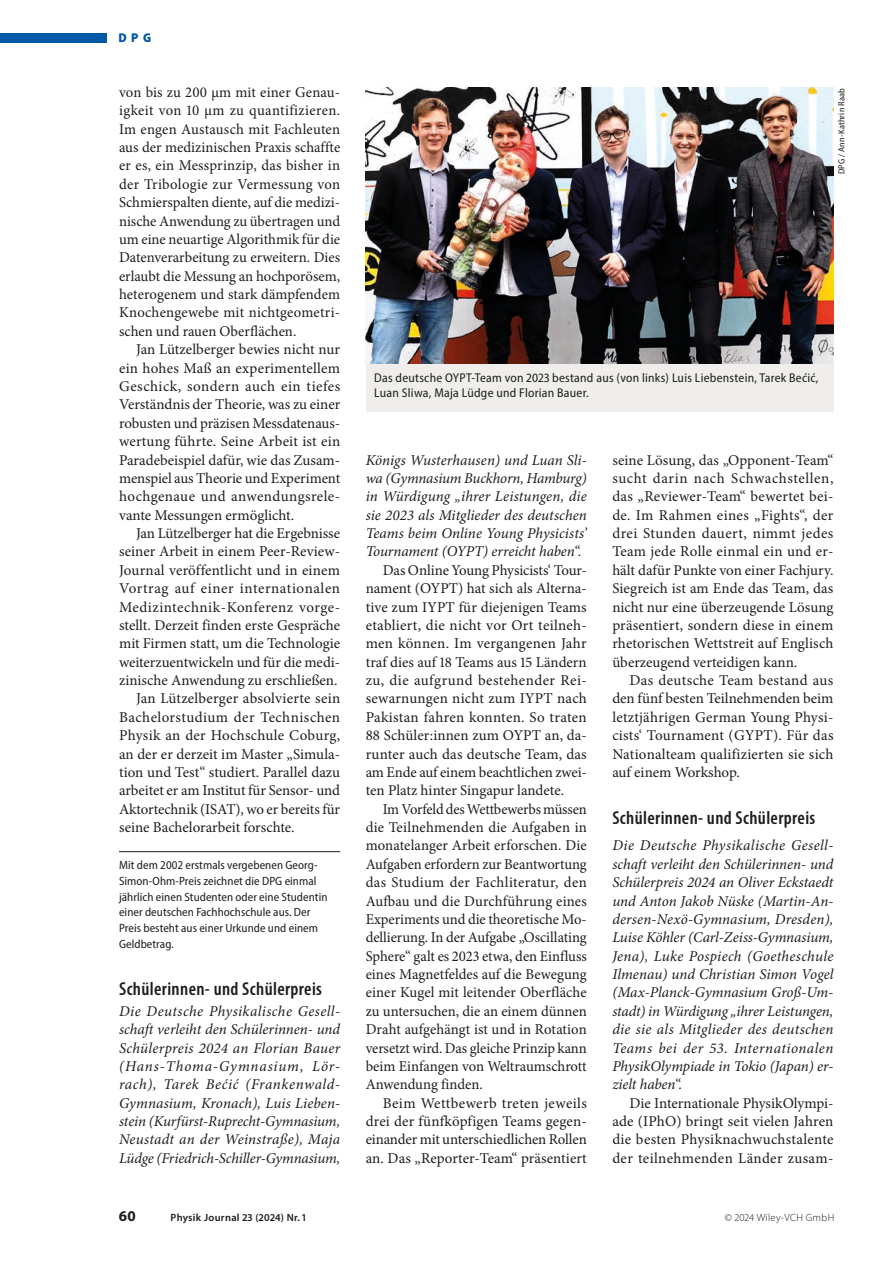
<style>
.page{position:relative;width:893px;height:1263px;background:#fff}
.page>*{position:absolute;margin:0;border:0;box-sizing:border-box;transform-origin:0 0}
.Ü2{font:600 condensed 18.75px "Myriad Pro";letter-spacing:.02em;color:#1d1d1b}
.GT{font:15px/18.3px "Minion Pro";color:#1d1d1b;text-align:justify}
.GTO{font:italic 15px/18.3px "Minion Pro";letter-spacing:-.005em;color:#1d1d1b;text-align:justify}
.t1{font:700 15px "Myriad Pro";color:#1d1d1b}
.BU_schwarz{font:semi-condensed 12.75px/15.8px "Myriad Pro";letter-spacing:.02em;color:#1d1d1b}
.t2{font:900 semi-condensed 12.75px "Myriad Pro";color:#0059a4}
.Preis_Beschreibung{font:semi-condensed 12px/15.8px "Myriad Pro";letter-spacing:.005em;color:#1d1d1b}
.t3{font:600 10.5px "Myriad Pro";letter-spacing:.03em;color:#1d1d1b}
.t4{font:300 10.5px "Myriad Pro";letter-spacing:.03em;color:#1d1d1b}
.Bild_Quelle_schwarz{font:semi-condensed 9px "Myriad Pro";letter-spacing:.02em;color:#1d1d1b}
</style>
<div class="page">
<div style="left:0;top:33px;width:106px;height:9px;background:#0059a4"></div>
<hr style="left:119px;top:851px;width:221px;height:1px;background:#1d1d1b">
<div style="left:366px;top:364px;width:467px;height:48px;background:#efeeec"></div>
<img style="left:366px;top:87px;width:467px;height:277px">
<p class="t2" style="left:118px;top:30px;width:34px">DPG</p>
<p class="GT" style="left:119px;top:83px;width:223px">von bis zu 200 µm mit einer Genau&shy;igkeit von 10 µm zu quantifizieren.<br>Im engen Austausch mit Fachleuten aus der medizinischen Praxis schaffte er es, ein Messprinzip, das bisher in der Tribologie zur Vermessung von Schmierspalten diente, auf die medizi&shy;nische Anwendung zu übertragen und um eine neuartige Algorithmik für die Datenverarbeitung zu erweitern. Dies erlaubt die Messung an hochporösem, heterogenem und stark dämpfendem Knochengewebe mit nichtgeometri&shy;schen und rauen Oberflächen.</p>
<p class="GT" style="left:119px;top:340px;width:223px;text-indent:17px">Jan Lützelberger bewies nicht nur ein hohes Maß an experimentellem Geschick, sondern auch ein tiefes Verständnis der Theorie, was zu einer robusten und präzisen Messdatenaus&shy;wertung führte. Seine Arbeit ist ein Paradebeispiel dafür, wie das Zusam&shy;menspiel aus Theorie und Experiment hochgenaue und anwendungsrele&shy;vante Messungen ermöglicht.</p>
<p class="GT" style="left:119px;top:524px;width:223px;text-indent:17px">Jan Lützelberger hat die Ergebnisse seiner Arbeit in einem Peer-Review-Journal veröffentlicht und in einem Vortrag auf einer internationalen Medizintechnik-Konferenz vorge&shy;stellt. Derzeit finden erste Gespräche mit Firmen statt, um die Technologie weiterzuentwickeln und für die medi&shy;zinische Anwendung zu erschließen.</p>
<p class="GT" style="left:119px;top:689px;width:223px;text-indent:17px">Jan Lützelberger absolvierte sein Bachelorstudium der Technischen Physik an der Hochschule Coburg, an der er derzeit im Master „Simula&shy;tion und Test“ studiert. Parallel dazu arbeitet er am Institut für Sensor- und Aktortechnik (ISAT), wo er bereits für seine Bachelorarbeit forschte.</p>
<p class="Preis_Beschreibung" style="left:119px;top:857px;width:210px">Mit dem 2002 erstmals vergebenen Georg-Simon-Ohm-Preis zeichnet die DPG einmal jährlich einen Studenten oder eine Studentin einer deutschen Fachhochschule aus. Der Preis besteht aus einer Urkunde und einem Geldbetrag.</p>
<p class="Ü2" style="left:119px;top:977px;width:204px">Schülerinnen- und Schülerpreis</p>
<p class="GTO" style="left:119px;top:1002px;width:223px">Die Deutsche Physikalische Gesell&shy;schaft verleiht den Schülerinnen- und Schülerpreis 2024 an Florian Bauer (Hans-Thoma-Gymnasium, Lör&shy;rach), Tarek Bećić (Frankenwald-Gymnasium, Kronach), Luis Lieben&shy;stein (Kurfürst-Ruprecht-Gymnasium, Neustadt an der Weinstraße), Maja Lüdge (Friedrich-Schiller-Gymnasium,</p>
<p class="Bild_Quelle_schwarz" style="left:836px;top:174px;width:88px;rotate:-90deg">DPG / Ann-Kathrin Raab</p>
<p class="BU_schwarz" style="left:374px;top:369px;width:446px">Das deutsche OYPT-Team von 2023 bestand aus (von links) Luis Liebenstein, Tarek Bećić,<br>Luan Sliwa, Maja Lüdge und Florian Bauer.</p>
<p class="GTO" style="left:366px;top:450px;width:223px">Königs Wusterhausen) und Luan Sli&shy;wa (Gymnasium Buckhorn, Hamburg) in Würdigung „ihrer Leistungen, die sie 2023 als Mitglieder des deutschen Teams beim Online Young Physicists’ Tournament (OYPT) erreicht haben“.</p>
<p class="GT" style="left:366px;top:561px;width:223px;text-indent:17px">Das Online Young Physicists‘ Tour&shy;nament (OYPT) hat sich als Alterna&shy;tive zum IYPT für diejenigen Teams etabliert, die nicht vor Ort teilneh&shy;men können. Im vergangenen Jahr traf dies auf 18 Teams aus 15 Ländern zu, die aufgrund bestehender Rei&shy;sewarnungen nicht zum IYPT nach Pakistan fahren konnten. So traten 88 Schüler:innen zum OYPT an, da&shy;runter auch das deutsche Team, das am Ende auf einem beachtlichen zwei&shy;ten Platz hinter Singapur landete.</p>
<p class="GT" style="left:366px;top:800px;width:223px;text-indent:17px">Im Vorfeld des Wettbewerbs müssen die Teilnehmenden die Aufgaben in monatelanger Arbeit erforschen. Die Aufgaben erfordern zur Beantwortung das Studium der Fachliteratur, den Aufbau und die Durchführung eines Experiments und die theoretische Mo&shy;dellierung. In der Aufgabe „Oscillating Sphere“ galt es 2023 etwa, den Einfluss eines Magnetfeldes auf die Bewegung einer Kugel mit leitender Oberfläche zu untersuchen, die an einem dünnen Draht aufgehängt ist und in Rotation versetzt wird. Das gleiche Prinzip kann beim Einfangen von Weltraumschrott Anwendung finden.</p>
<p class="GT" style="left:366px;top:1094px;width:223px;text-indent:17px">Beim Wettbewerb treten jeweils drei der fünfköpfigen Teams gegen&shy;einander mit unterschiedlichen Rollen an. Das „Reporter-Team“ präsentiert</p>
<p class="GT" style="left:612px;top:451px;width:223px">seine Lösung, das „Opponent-Team“ sucht darin nach Schwachstellen, das „Reviewer-Team“ bewertet bei&shy;de. Im Rahmen eines „Fights“, der drei Stunden dauert, nimmt jedes Team jede Rolle einmal ein und er&shy;hält dafür Punkte von einer Fachjury.<br>Siegreich ist am Ende das Team, das nicht nur eine überzeugende Lösung präsentiert, sondern diese in einem rhetorischen Wettstreit auf Englisch überzeugend verteidigen kann.</p>
<p class="GT" style="left:612px;top:671px;width:223px;text-indent:17px">Das deutsche Team bestand aus den fünf besten Teilnehmenden beim letztjährigen German Young Physi&shy;cists‘ Tournament (GYPT). Für das Nationalteam qualifizierten sie sich auf einem Workshop.</p>
<p class="Ü2" style="left:612px;top:806px;width:204px">Schülerinnen- und Schülerpreis</p>
<p class="GTO" style="left:612px;top:836px;width:223px">Die Deutsche Physikalische Gesell&shy;schaft verleiht den Schülerinnen- und Schülerpreis 2024 an Oliver Eckstaedt und Anton Jakob Nüske (Martin-An&shy;dersen-Nexö-Gymnasium, Dresden), Luise Köhler (Carl-Zeiss-Gymnasium, Jena), Luke Pospiech (Goetheschule Ilmenau) und Christian Simon Vogel (Max-Planck-Gymnasium Groß-Um&shy;stadt) in Würdigung „ihrer Leistungen, die sie als Mitglieder des deutschen Teams bei der 53. Internationalen PhysikOlympiade in Tokio (Japan) er&shy;zielt haben“.</p>
<p class="GT" style="left:612px;top:1094px;width:223px;text-indent:17px">Die Internationale PhysikOlympi&shy;ade (IPhO) bringt seit vielen Jahren die besten Physiknachwuchstalente der teilnehmenden Länder zusam-</p>
<p class="t1" style="left:119px;top:1206px;width:19px">60</p>
<p class="t3" style="left:171px;top:1211px;width:137px">Physik Journal 23 (2024) Nr. 1</p>
<p class="t4" style="left:725px;top:1211px;width:111px">© 2024 Wiley-VCH GmbH</p>
</div>
